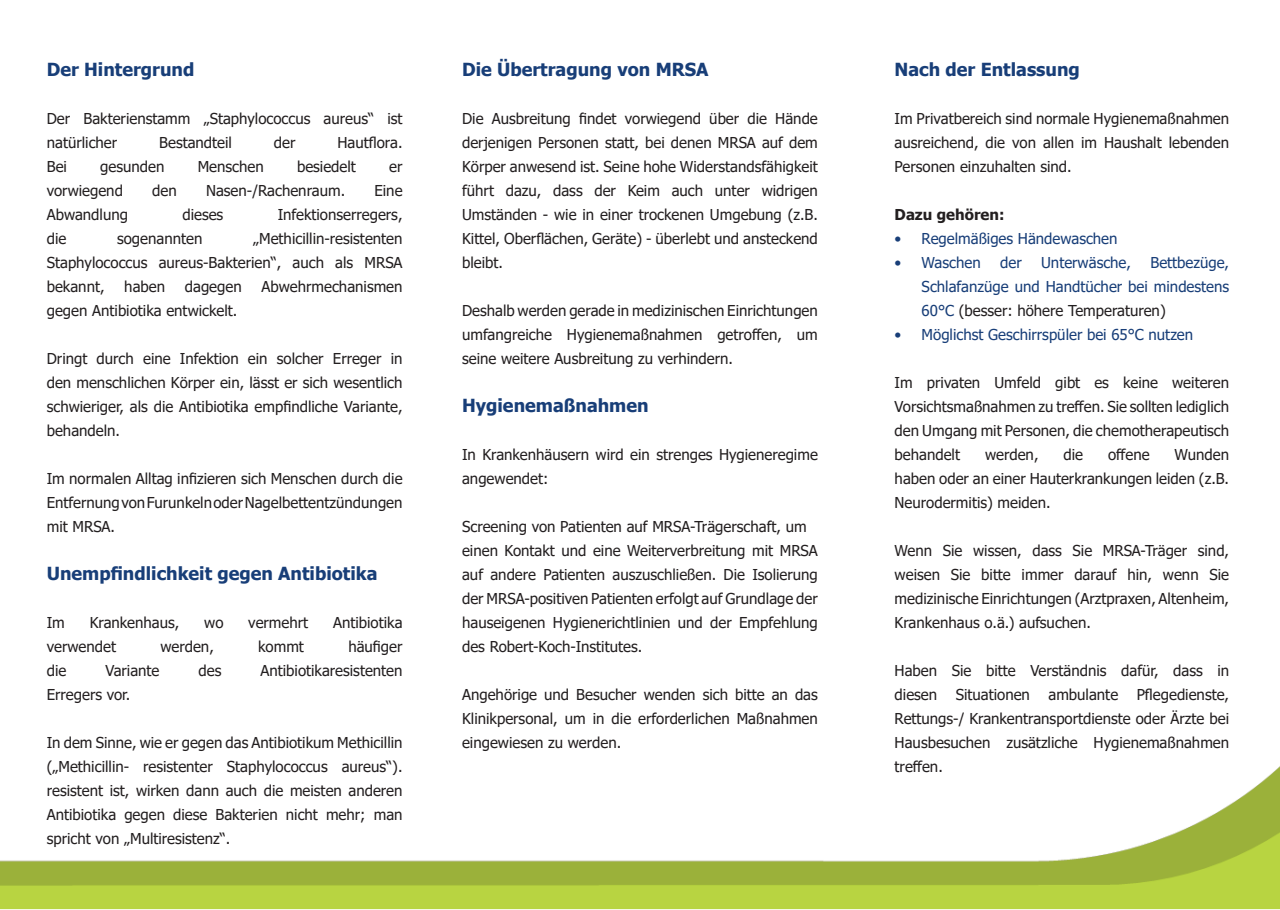
<style>
.page{position:relative;width:1280px;height:910px;background:#fff}
.page>*{position:absolute;margin:0;border:0;box-sizing:border-box;transform-origin:0 0}
.t1{font:700 18px "Tahoma";color:#183e78}
.t2{font:15px/24px "Tahoma";color:#231f20;text-align:justify}
.t3{font:15px/24px "Tahoma";color:#183e78;text-align:justify}
.t4{font:700 15px "Tahoma";color:#231f20}
.s1{color:#231f20}
</style>
<div class="page">
<img style="left:0;top:766px;width:1280px;height:144px">
<p class="t1" style="left:47px;top:57px;width:149px">Der Hintergrund</p>
<p class="t2" style="left:47px;top:108px;width:357px">Der Bakterienstamm „Staphylococcus aureus“ ist natürlicher</p>
<p class="t2" style="left:159px;top:132px;width:74px">Bestandteil</p>
<p class="t2" style="left:274px;top:132px;width:23px">der</p>
<p class="t2" style="left:337px;top:132px;width:67px">Hautflora.</p>
<p class="t2" style="left:47px;top:156px;width:22px">Bei</p>
<p class="t2" style="left:100px;top:156px;width:66px">gesunden</p>
<p class="t2" style="left:198px;top:156px;width:68px">Menschen</p>
<p class="t2" style="left:297px;top:156px;width:60px">besiedelt</p>
<p class="t2" style="left:389px;top:156px;width:15px">er</p>
<p class="t2" style="left:47px;top:180px;width:78px">vorwiegend</p>
<p class="t2" style="left:152px;top:180px;width:26px">den</p>
<p class="t2" style="left:206px;top:180px;width:141px">Nasen-/Rachenraum.</p>
<p class="t2" style="left:374px;top:180px;width:30px">Eine</p>
<p class="t2" style="left:47px;top:204px;width:83px">Abwandlung</p>
<p class="t2" style="left:182px;top:204px;width:42px">dieses</p>
<p class="t2" style="left:278px;top:204px;width:126px">Infektionserregers,</p>
<p class="t2" style="left:47px;top:228px;width:21px">die</p>
<p class="t2" style="left:117px;top:228px;width:87px">sogenannten</p>
<p class="t2" style="left:47px;top:228px;width:357px;text-indent:206px">„Methicillin-resistenten Staphylococcus aureus-Bakterien“, auch als MRSA bekannt,</p>
<p class="t2" style="left:124px;top:276px;width:42px">haben</p>
<p class="t2" style="left:185px;top:276px;width:58px">dagegen</p>
<p class="t2" style="left:261px;top:276px;width:143px">Abwehrmechanismen</p>
<p class="t2" style="left:47px;top:300px;width:192px">gegen Antibiotika entwickelt.</p>
<p class="t2" style="left:47px;top:348px;width:357px">Dringt durch eine Infektion ein solcher Erreger in den menschlichen Körper ein, lässt er sich wesentlich schwieriger, als die Antibiotika empfindliche Variante, behandeln.</p>
<p class="t2" style="left:47px;top:468px;width:357px">Im normalen Alltag infizieren sich Menschen durch die Entfernung von Furunkeln oder Nagelbettentzündungen mit MRSA.</p>
<p class="t1" style="left:47px;top:561px;width:332px">Unempfindlichkeit gegen Antibiotika</p>
<p class="t2" style="left:47px;top:612px;width:20px">Im</p>
<p class="t2" style="left:90px;top:612px;width:91px">Krankenhaus,</p>
<p class="t2" style="left:204px;top:612px;width:21px">wo</p>
<p class="t2" style="left:248px;top:612px;width:61px">vermehrt</p>
<p class="t2" style="left:333px;top:612px;width:71px">Antibiotika</p>
<p class="t2" style="left:47px;top:636px;width:71px">verwendet</p>
<p class="t2" style="left:160px;top:636px;width:55px">werden,</p>
<p class="t2" style="left:258px;top:636px;width:47px">kommt</p>
<p class="t2" style="left:348px;top:636px;width:56px">häufiger</p>
<p class="t2" style="left:47px;top:660px;width:21px">die</p>
<p class="t2" style="left:105px;top:660px;width:56px">Variante</p>
<p class="t2" style="left:199px;top:660px;width:24px">des</p>
<p class="t2" style="left:260px;top:660px;width:144px">Antibiotikaresistenten</p>
<p class="t2" style="left:47px;top:684px;width:85px">Erregers vor.</p>
<p class="t2" style="left:47px;top:732px;width:357px">In dem Sinne, wie er gegen das Antibiotikum Methicillin („Methicillin- resistenter Staphylococcus aureus“). resistent ist, wirken dann auch die meisten anderen Antibiotika gegen diese Bakterien nicht mehr; man spricht von „Multiresistenz“.</p>
<p class="t1" style="left:462px;top:57px;width:248px">Die Übertragung von MRSA</p>
<p class="t2" style="left:462px;top:108px;width:357px">Die Ausbreitung findet vorwiegend über die Hände derjenigen Personen statt, bei denen MRSA auf dem Körper anwesend ist. Seine hohe Widerstandsfähigkeit führt dazu, dass der Keim auch unter widrigen Umständen - wie in einer trockenen Umgebung (z.B.<br>Kittel, Oberflächen, Geräte) - überlebt und ansteckend bleibt.</p>
<p class="t2" style="left:462px;top:300px;width:357px">Deshalb werden gerade in medizinischen Einrichtungen umfangreiche Hygienemaßnahmen getroffen, um seine weitere Ausbreitung zu verhindern.</p>
<p class="t1" style="left:462px;top:393px;width:188px">Hygienemaßnahmen</p>
<p class="t2" style="left:462px;top:444px;width:357px">In Krankenhäusern wird ein strenges Hygieneregime angewendet:</p>
<p class="t2" style="left:462px;top:516px;width:357px;text-align:left">Screening von Patienten auf MRSA-Trägerschaft, um einen Kontakt und eine Weiterverbreitung mit MRSA auf andere Patienten auszuschließen. Die Isolierung der MRSA-positiven Patienten erfolgt auf Grundlage der hauseigenen Hygienerichtlinien und der Empfehlung des Robert-Koch-Institutes.</p>
<p class="t2" style="left:462px;top:684px;width:357px">Angehörige und Besucher wenden sich bitte an das Klinikpersonal, um in die erforderlichen Maßnahmen eingewiesen zu werden.</p>
<p class="t1" style="left:895px;top:57px;width:187px">Nach der Entlassung</p>
<p class="t2" style="left:895px;top:108px;width:336px">Im Privatbereich sind normale Hygienemaßnahmen ausreichend, die von allen im Haushalt lebenden Personen einzuhalten sind.</p>
<p class="t4" style="left:895px;top:204px;width:111px">Dazu gehören:</p>
<p class="t3" style="left:895px;top:228px;width:224px">• Regelmäßiges Händewaschen</p>
<p class="t3" style="left:895px;top:252px;width:88px">• Waschen</p>
<p class="t3" style="left:1000px;top:252px;width:23px">der</p>
<p class="t3" style="left:1041px;top:252px;width:91px">Unterwäsche,</p>
<p class="t3" style="left:922px;top:252px;width:309px;text-indent:229px">Bettbezüge, Schlafanzüge und Handtücher bei mindestens 60°C <span class="s1">(besser: höhere Temperaturen)</span></p>
<p class="t3" style="left:895px;top:324px;width:300px">• Möglichst Geschirrspüler bei 65°C nutzen</p>
<p class="t2" style="left:895px;top:372px;width:336px">Im privaten Umfeld gibt es keine weiteren Vorsichtsmaßnahmen zu treffen. Sie sollten lediglich den Umgang mit Personen, die chemotherapeutisch behandelt</p>
<p class="t2" style="left:985px;top:444px;width:55px">werden,</p>
<p class="t2" style="left:1063px;top:444px;width:21px">die</p>
<p class="t2" style="left:1108px;top:444px;width:43px">offene</p>
<p class="t2" style="left:895px;top:444px;width:336px;text-indent:280px">Wunden haben oder an einer Hauterkrankungen leiden (z.B.<br>Neurodermitis) meiden.</p>
<p class="t2" style="left:895px;top:540px;width:336px">Wenn Sie wissen, dass Sie MRSA-Träger sind, weisen Sie bitte immer darauf hin, wenn Sie medizinische Einrichtungen (Arztpraxen, Altenheim, Krankenhaus o.ä.) aufsuchen.</p>
<p class="t2" style="left:895px;top:660px;width:336px">Haben Sie bitte Verständnis dafür, dass in diesen Situationen ambulante Pflegedienste, Rettungs-/ Krankentransportdienste oder Ärzte bei Hausbesuchen zusätzliche Hygienemaßnahmen treffen.</p>
</div>
